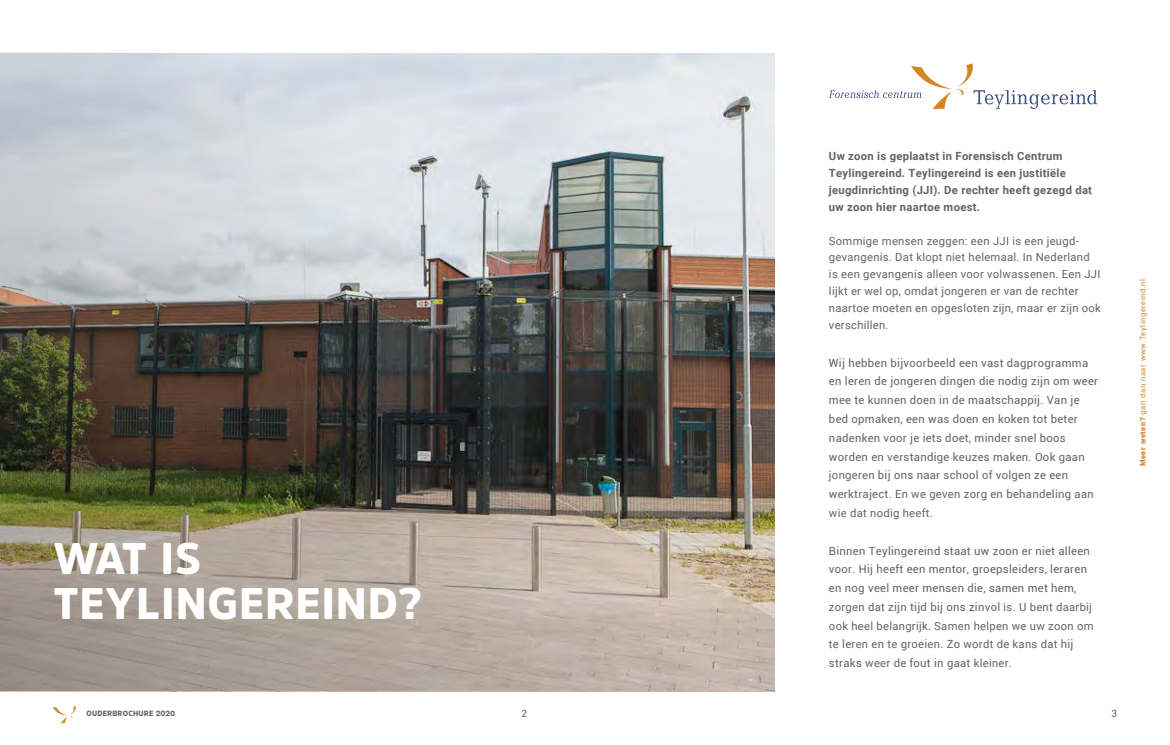
<style>
.page{position:relative;width:1170px;height:745px;background:#fff}
.page>*{position:absolute;margin:0;border:0;box-sizing:border-box;transform-origin:0 0}
.t1{font:900 43.75px/44.9px "Amsi Pro";letter-spacing:.02em;color:#fff}
.t2{font:11.25px/18.8px "Roboto";letter-spacing:.025em;color:#636363}
.t3{font:11.25px/16.9px "Roboto";letter-spacing:.025em;color:#636363}
.t4{font:700 11.25px/16.9px "Roboto";letter-spacing:.025em;color:#636363}
.t5{font:10px "Roboto";color:#636363}
.t6{font:7.5px "Roboto";letter-spacing:.075em;color:#d48625}
.t7{font:900 7.5px "Amsi Pro";letter-spacing:.02em;color:#636363}
.s1{font-weight:900}
</style>
<div class="page">
<svg style="left:52px;top:706px;width:24px;height:16px"></svg>
<img style="left:0;top:53px;width:773px;height:636px">
<svg style="left:829px;top:63px;width:268px;height:46px"></svg>
<h1 class="t1" style="left:53px;top:535px;width:370px">WAT IS<br>TEYLINGEREIND?</h1>
<p class="t7" style="left:87px;top:708px;width:90px">OUDERBROCHURE 2020</p>
<p class="t4" style="left:828px;top:147px;width:264px">Uw zoon is geplaatst in Forensisch Centrum Teylingereind. Teylingereind is een justitiële jeugdinrichting (JJI). De rechter heeft gezegd dat uw zoon hier naartoe moest.</p>
<p class="t3" style="left:828px;top:231px;width:273px">Sommige mensen zeggen: een JJI is een jeugd&shy;gevangenis. Dat klopt niet helemaal. In Nederland is een gevangenis alleen voor volwassenen. Een JJI lijkt er wel op, omdat jongeren er van de rechter naartoe moeten en opgesloten zijn, maar er zijn ook verschillen.</p>
<p class="t2" style="left:828px;top:352px;width:271px">Wij hebben bijvoorbeeld een vast dagprogramma en leren de jongeren dingen die nodig zijn om weer mee te kunnen doen in de maatschappij. Van je bed opmaken, een was doen en koken tot beter nadenken voor je iets doet, minder snel boos worden en verstandige keuzes maken. Ook gaan jongeren bij ons naar school of volgen ze een werktraject. En we geven zorg en behandeling aan wie dat nodig heeft.</p>
<p class="t2" style="left:828px;top:540px;width:266px">Binnen Teylingereind staat uw zoon er niet alleen voor. Hij heeft een mentor, groepsleiders, leraren en nog veel meer mensen die, samen met hem, zorgen dat zijn tijd bij ons zinvol is. U bent daarbij ook heel belangrijk. Samen helpen we uw zoon om te leren en te groeien. Zo wordt de kans dat hij straks weer de fout in gaat kleiner.</p>
<p class="t5" style="left:521px;top:705px;width:7px">2</p>
<p class="t5" style="left:1111px;top:705px;width:7px">3</p>
<p class="t6" style="left:1137px;top:466px;width:189px;rotate:-90deg"><span class="s1">Meer weten?</span> gan dan naar www.Teylingereind.nl</p>
</div>
